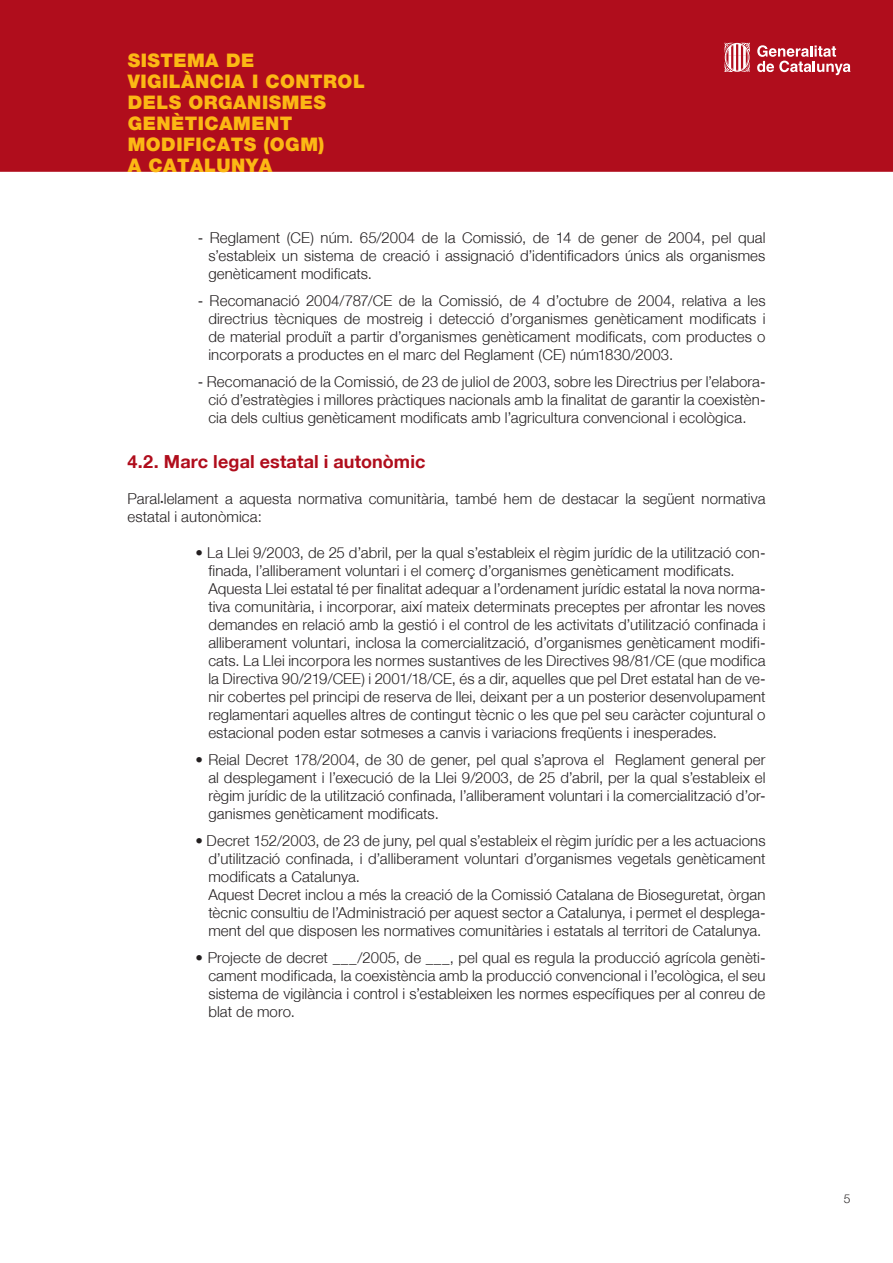
<style>
.page{position:relative;width:893px;height:1263px;background:#fff}
.page>*{position:absolute;margin:0;border:0;box-sizing:border-box;transform-origin:0 0}
.t1{font:900 18.75px/21px "Helvetica Neue";letter-spacing:.025em;color:#fcb814}
.t2{font:700 18px "Helvetica Neue";letter-spacing:.005em;color:#b00d1c}
.t3{font:300 15px/18px "Helvetica Neue";letter-spacing:.005em;color:#231f20;text-align:justify}
.t4{font:300 12px "Helvetica Neue";color:#231f20}
.s1{font-size:6px}
</style>
<div class="page">
<div style="left:1px;top:1px;width:891px;height:170px;background:#b00d1c"></div>
<div style="left:0;top:0;width:893px;height:172px;border:2px solid #b00d1c"></div>
<svg style="left:757px;top:45px;width:93px;height:30px"></svg>
<svg style="left:724px;top:43px;width:26px;height:29px"></svg>
<p class="t1" style="left:128px;top:50px;width:239px">SISTEMA DE<br>VIGILÀNCIA I CONTROL<br>DELS ORGANISMES<br>GENÈTICAMENT<br>MODIFICATS (OGM)<br>A CATALUNYA</p>
<p class="t3" style="left:208px;top:228px;width:559px;text-indent:-11px">- Reglament (CE) núm. 65/2004 de la Comissió, de 14 de gener de 2004, pel qual s’estableix un sistema de creació i assignació d’identificadors únics als organismes genèticament modificats.</p>
<p class="t3" style="left:208px;top:291px;width:559px;text-indent:-11px">- Recomanació 2004/787/CE de la Comissió, de 4 d’octubre de 2004, relativa a les directrius tècniques de mostreig i detecció d’organismes genèticament modificats i de material produït a partir d’organismes genèticament modificats, com productes o incorporats a productes en el marc del Reglament (CE) núm1830/2003.</p>
<p class="t3" style="left:208px;top:372px;width:559px;text-indent:-11px">- Recomanació de la Comissió, de 23 de juliol de 2003, sobre les Directrius per l’elabora&shy;ció d’estratègies i millores pràctiques nacionals amb la finalitat de garantir la coexistèn&shy;cia dels cultius genèticament modificats amb l’agricultura convencional i ecològica.</p>
<p class="t2" style="left:128px;top:450px;width:299px">4.2. Marc legal estatal i autonòmic</p>
<p class="t3" style="left:128px;top:489px;width:639px">Paral<span class="s1">•</span>lelament a aquesta normativa comunitària, també hem de destacar la següent normativa estatal i autonòmica:</p>
<p class="t3" style="left:208px;top:543px;width:559px;text-align:left;text-indent:-13px">• La Llei 9/2003, de 25 d’abril, per la qual s’estableix el règim jurídic de la utilització con&shy;finada, l’alliberament voluntari i el comerç d’organismes genèticament modificats.<br>Aquesta Llei estatal té per finalitat adequar a l’ordenament jurídic estatal la nova norma&shy;tiva comunitària, i incorporar, així mateix determinats preceptes per afrontar les noves demandes en relació amb la gestió i el control de les activitats d’utilització confinada i alliberament voluntari, inclosa la comercialització, d’organismes genèticament modifi&shy;cats. La Llei incorpora les normes sustantives de les Directives 98/81/CE (que modifica la Directiva 90/219/CEE) i 2001/18/CE, és a dir, aquelles que pel Dret estatal han de ve&shy;nir cobertes pel principi de reserva de llei, deixant per a un posterior desenvolupament reglamentari aquelles altres de contingut tècnic o les que pel seu caràcter cojuntural o estacional poden estar sotmeses a canvis i variacions freqüents i inesperades.</p>
<p class="t3" style="left:208px;top:750px;width:559px;text-indent:-13px">• Reial Decret 178/2004, de 30 de gener, pel qual s’aprova el Reglament general per al desplegament i l’execució de la Llei 9/2003, de 25 d’abril, per la qual s’estableix el règim jurídic de la utilització confinada, l’alliberament voluntari i la comercialització d’or&shy;ganismes genèticament modificats.</p>
<p class="t3" style="left:208px;top:831px;width:559px;text-align:left;text-indent:-13px">• Decret 152/2003, de 23 de juny, pel qual s’estableix el règim jurídic per a les actuacions d’utilització confinada, i d’alliberament voluntari d’organismes vegetals genèticament modificats a Catalunya.<br>Aquest Decret inclou a més la creació de la Comissió Catalana de Bioseguretat, òrgan tècnic consultiu de l’Administració per aquest sector a Catalunya, i permet el desplega&shy;ment del que disposen les normatives comunitàries i estatals al territori de Catalunya.</p>
<p class="t3" style="left:208px;top:948px;width:559px;text-indent:-13px">• Projecte de decret ___/2005, de ___, pel qual es regula la producció agrícola genèti&shy;cament modificada, la coexistència amb la producció convencional i l’ecològica, el seu sistema de vigilància i control i s’estableixen les normes específiques per al conreu de blat de moro.</p>
<p class="t4" style="left:844px;top:1192px;width:8px">5</p>
</div>
